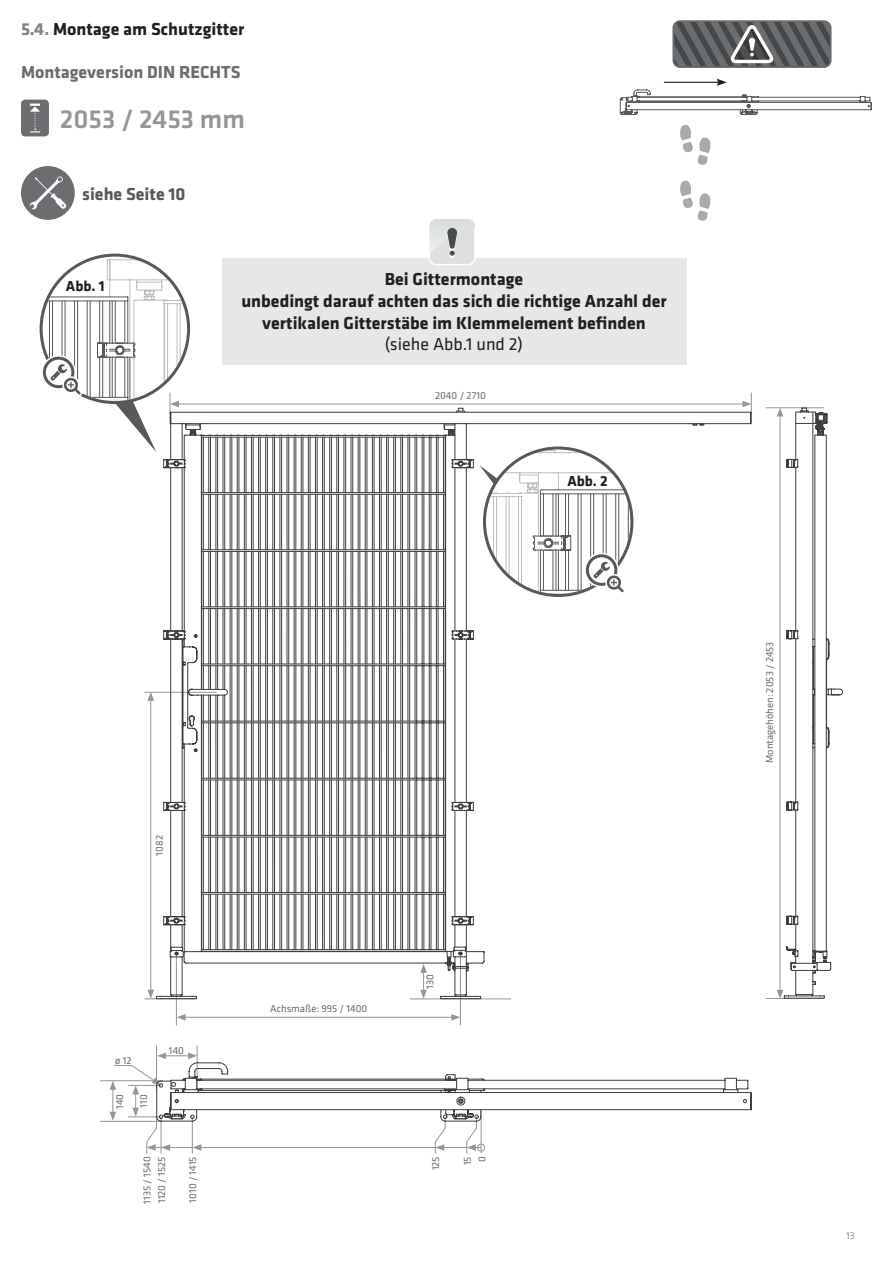
<style>
.page{position:relative;width:893px;height:1263px;background:#fff}
.page>*{position:absolute;margin:0;border:0;box-sizing:border-box;transform-origin:0 0}
.t1{font:500 27px "Klavika";color:#939598}
.t2{font:700 18px/21.6px "Klavika";color:#231f20;text-align:center}
.t3{font:700 18px "Klavika";color:#6c6d70}
.t4{font:18px "Klavika";color:#231f20}
.t5{font:700 18px "Klavika";color:#57585a}
.t6{font:700 15px "Klavika";color:#231f20}
.t7{font:10.5px/14.5px "Klavika";color:#6c6d70}
.t8{font:10.5px "Klavika";color:#939598}
.s1{color:#808285}
</style>
<div class="page">
<hr style="left:151px;top:698px;width:1px;height:294px;background:#939598">
<svg style="left:148px;top:693px;width:6px;height:8px"></svg>
<svg style="left:148px;top:990px;width:6px;height:8px"></svg>
<hr style="left:183px;top:1017px;width:271px;height:1px;background:#939598">
<svg style="left:177px;top:1014px;width:9px;height:6px"></svg>
<svg style="left:451px;top:1014px;width:9px;height:6px"></svg>
<hr style="left:177px;top:404px;width:568px;height:1px;background:#939598">
<hr style="left:410px;top:999px;width:101px;height:1px;background:#939598">
<hr style="left:766px;top:407px;width:58px;height:1px;background:#939598">
<hr style="left:766px;top:998px;width:58px;height:1px;background:#939598">
<hr style="left:144px;top:692px;width:73px;height:1px;background:#939598">
<hr style="left:144px;top:998px;width:51px;height:1px;background:#939598">
<hr style="left:460px;top:954px;width:1px;height:71px;background:#939598">
<svg style="left:742px;top:393px;width:10px;height:14px"></svg>
<hr style="left:176px;top:954px;width:1px;height:71px;background:#939598">
<hr style="left:100px;top:1121px;width:63px;height:1px;background:#939598">
<hr style="left:156px;top:1046px;width:1px;height:45px;background:#939598">
<hr style="left:100px;top:1080px;width:63px;height:1px;background:#939598">
<hr style="left:197px;top:1046px;width:1px;height:43px;background:#939598">
<div style="left:41px;top:355px;width:35px;height:35px;border:4px solid #fff;border-radius:50%"></div>
<svg style="left:43px;top:257px;width:144px;height:195px"></svg>
<svg style="left:680px;top:125px;width:30px;height:40px"></svg>
<svg style="left:680px;top:180px;width:30px;height:41px"></svg>
<div style="left:21px;top:100px;width:28px;height:36px;background:#6c6d70;border-radius:4px"></div>
<svg style="left:30px;top:104px;width:10px;height:28px"></svg>
<div style="left:21px;top:166px;width:54px;height:54px;background:#6c6d70;border-radius:50%"></div>
<svg style="left:29px;top:176px;width:38px;height:34px"></svg>
<svg style="left:675px;top:21px;width:155px;height:45px;background:#646668"></svg>
<div style="left:672px;top:20px;width:159px;height:48px;border:2px solid #6c6d70;border-radius:7px"></div>
<svg style="left:110px;top:1052px;width:642px;height:102px"></svg>
<svg style="left:156px;top:407px;width:596px;height:592px"></svg>
<svg style="left:169px;top:423px;width:536px;height:535px"></svg>
<svg style="left:170px;top:410px;width:315px;height:586px"></svg>
<svg style="left:777px;top:407px;width:66px;height:592px"></svg>
<svg style="left:619px;top:79px;width:253px;height:36px"></svg>
<div style="left:221px;top:258px;width:465px;height:106px;background:#e6e7e9"></div>
<div style="left:429px;top:218px;width:47px;height:47px;border:2px solid #fff;border-radius:7px"></div>
<svg style="left:429px;top:219px;width:46px;height:46px"></svg>
<p class="t2" style="left:21px;top:17px;width:225px"><span class="s1">5.4.</span> Montage am Schutzgitter</p>
<p class="t3" style="left:21px;top:59px;width:221px">Montageversion DIN RECHTS</p>
<h1 class="t1" style="left:60px;top:100px;width:187px">2053 / 2453 mm</h1>
<p class="t5" style="left:82px;top:180px;width:105px">siehe Seite 10</p>
<p class="t6" style="left:66px;top:275px;width:40px">Abb. 1</p>
<p class="t2" style="left:241px;top:268px;width:427px">Bei Gittermontage<br>unbedingt darauf achten das sich die richtige Anzahl der vertikalen Gitterstäbe im Klemmelement befinden</p>
<p class="t4" style="left:385px;top:332px;width:140px">(siehe Abb.1 und 2)</p>
<p class="t7" style="left:435px;top:388px;width:52px">2040 / 2710</p>
<p class="t6" style="left:567px;top:470px;width:42px">Abb. 2</p>
<p class="t7" style="left:152px;top:856px;width:22px;rotate:-90deg">1082</p>
<p class="t7" style="left:115px;top:1053px;width:18px">ø 12</p>
<p class="t7" style="left:112px;top:1109px;width:17px;rotate:-90deg">140</p>
<p class="t7" style="left:136px;top:1108px;width:15px;rotate:-90deg">110</p>
<p class="t7" style="left:169px;top:1042px;width:17px">140</p>
<p class="t7" style="left:139px;top:1203px;width:49px;rotate:-90deg">1135 / 1540<br>1120 / 1525</p>
<p class="t7" style="left:185px;top:1202px;width:48px;rotate:-90deg">1010 / 1415</p>
<p class="t7" style="left:270px;top:1001px;width:99px">Achsmaße: 995 / 1400</p>
<p class="t7" style="left:423px;top:988px;width:16px;rotate:-90deg">130</p>
<p class="t7" style="left:428px;top:1170px;width:15px;rotate:-90deg">125</p>
<p class="t7" style="left:460px;top:1165px;width:10px;rotate:-90deg">15</p>
<p class="t7" style="left:474px;top:1162px;width:7px;rotate:-90deg">0</p>
<p class="t7" style="left:762px;top:763px;width:123px;rotate:-90deg">Montagehöhen: 2053 / 2453</p>
<p class="t8" style="left:846px;top:1229px;width:10px">13</p>
</div>
